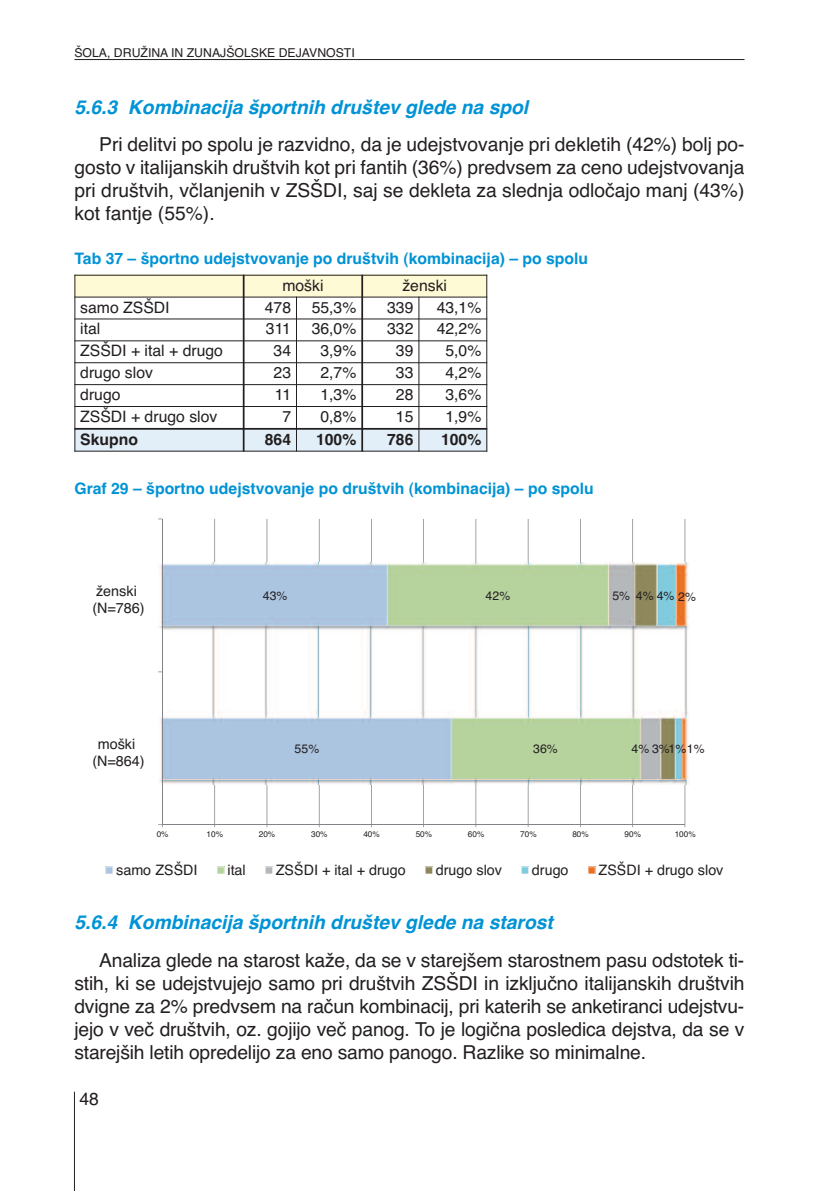
<style>
.page{position:relative;width:819px;height:1191px;background:#fff}
.page>*{position:absolute;margin:0;border:0;box-sizing:border-box;transform-origin:0 0}
.t1{font:19.25px/23.1px "Helvetica";letter-spacing:-.005em;color:#231f20;text-align:justify}
.t2{font:italic 700 19.25px "Helvetica";color:#0093d5}
.t3{font:17.5px "Helvetica";color:#231f20}
.t4{font:15.75px "Helvetica";color:#231f20}
.t5{font:700 15.75px "Helvetica";color:#0093d5}
.t6{font:700 15.75px "Helvetica";color:#231f20}
.t7{font:14.35px/17.3px "Helvetica";color:#231f20;text-align:center}
.t8{font:12.25px "Helvetica";color:#231f20}
.t9{font:8.22px "Helvetica";letter-spacing:-.005em;color:#231f20}
</style>
<div class="page">
<hr style="left:74px;top:59px;width:670px;height:1px;background:#231f20">
<hr style="left:74px;top:1091px;width:1px;height:100px;background:#231f20">
<div style="left:74px;top:275px;width:170px;height:22px;background:#fefad5"></div>
<div style="left:244px;top:275px;width:118px;height:22px;background:#fefad5"></div>
<div style="left:362px;top:275px;width:124px;height:22px;background:#fefad5"></div>
<div style="left:74px;top:429px;width:170px;height:22px;background:#e2eff8"></div>
<div style="left:244px;top:429px;width:52px;height:22px;background:#e2eff8"></div>
<div style="left:296px;top:429px;width:66px;height:22px;background:#e2eff8"></div>
<div style="left:362px;top:429px;width:57px;height:22px;background:#e2eff8"></div>
<div style="left:419px;top:429px;width:68px;height:22px;background:#e2eff8"></div>
<hr style="left:74px;top:275px;width:1px;height:176px;background:#231f20">
<hr style="left:243px;top:275px;width:1px;height:176px;background:#231f20">
<hr style="left:296px;top:297px;width:1px;height:154px;background:#231f20">
<hr style="left:361px;top:275px;width:2px;height:176px;background:#231f20">
<hr style="left:418px;top:297px;width:1px;height:154px;background:#231f20">
<hr style="left:486px;top:275px;width:1px;height:176px;background:#231f20">
<hr style="left:74px;top:275px;width:413px;height:1px;background:#231f20">
<hr style="left:74px;top:297px;width:413px;height:1px;background:#231f20">
<hr style="left:74px;top:318px;width:413px;height:1px;background:#231f20">
<hr style="left:74px;top:340px;width:413px;height:1px;background:#231f20">
<hr style="left:74px;top:362px;width:413px;height:1px;background:#231f20">
<hr style="left:74px;top:384px;width:413px;height:1px;background:#231f20">
<hr style="left:74px;top:406px;width:413px;height:1px;background:#231f20">
<hr style="left:74px;top:428px;width:413px;height:2px;background:#231f20">
<hr style="left:74px;top:451px;width:413px;height:1px;background:#231f20">
<hr style="left:214px;top:519px;width:1px;height:305px;background:#818388">
<hr style="left:266px;top:519px;width:1px;height:305px;background:#818388">
<hr style="left:319px;top:519px;width:1px;height:305px;background:#818388">
<hr style="left:371px;top:519px;width:1px;height:305px;background:#818388">
<hr style="left:423px;top:519px;width:1px;height:305px;background:#818388">
<hr style="left:475px;top:519px;width:1px;height:305px;background:#818388">
<hr style="left:527px;top:519px;width:1px;height:305px;background:#818388">
<hr style="left:580px;top:519px;width:1px;height:305px;background:#818388">
<hr style="left:632px;top:519px;width:1px;height:305px;background:#818388">
<hr style="left:684px;top:519px;width:1px;height:305px;background:#818388">
<img style="left:158px;top:562px;width:531px;height:222px">
<hr style="left:162px;top:824px;width:523px;height:1px;background:#818388">
<hr style="left:162px;top:519px;width:1px;height:305px;background:#818388">
<svg style="left:105px;top:866px;width:8px;height:8px"></svg>
<svg style="left:217px;top:866px;width:7px;height:8px"></svg>
<svg style="left:265px;top:866px;width:8px;height:8px"></svg>
<svg style="left:425px;top:866px;width:8px;height:8px"></svg>
<svg style="left:521px;top:866px;width:8px;height:8px"></svg>
<svg style="left:588px;top:866px;width:7px;height:8px"></svg>
<p class="t8" style="left:74px;top:46px;width:282px">ŠOLA, DRUŽINA IN ZUNAJŠOLSKE DEJAVNOSTI</p>
<p class="t2" style="left:74px;top:96px;width:455px">5.6.3 Kombinacija športnih društev glede na spol</p>
<p class="t1" style="left:74px;top:133px;width:671px;text-indent:25px">Pri delitvi po spolu je razvidno, da je udejstvovanje pri dekletih (42%) bolj po&shy;gosto v italijanskih društvih kot pri fantih (36%) predvsem za ceno udejstvovanja pri društvih, včlanjenih v ZSŠDI, saj se dekleta za slednja odločajo manj (43%) kot fantje (55%).</p>
<p class="t5" style="left:74px;top:249px;width:515px">Tab 37 – športno udejstvovanje po društvih (kombinacija) – po spolu</p>
<p class="t4" style="left:282px;top:276px;width:43px">moški</p>
<p class="t4" style="left:402px;top:276px;width:46px">ženski</p>
<p class="t4" style="left:80px;top:298px;width:91px">samo ZSŠDI</p>
<p class="t4" style="left:265px;top:298px;width:28px">478</p>
<p class="t4" style="left:312px;top:298px;width:46px">55,3%</p>
<p class="t4" style="left:387px;top:298px;width:28px">339</p>
<p class="t4" style="left:436px;top:298px;width:46px">43,1%</p>
<p class="t4" style="left:80px;top:320px;width:22px">ital</p>
<p class="t4" style="left:266px;top:320px;width:27px">311</p>
<p class="t4" style="left:312px;top:320px;width:46px">36,0%</p>
<p class="t4" style="left:387px;top:320px;width:28px">332</p>
<p class="t4" style="left:436px;top:320px;width:46px">42,2%</p>
<p class="t4" style="left:80px;top:342px;width:144px">ZSŠDI + ital + drugo</p>
<p class="t4" style="left:273px;top:342px;width:19px">34</p>
<p class="t4" style="left:320px;top:342px;width:37px">3,9%</p>
<p class="t4" style="left:396px;top:342px;width:19px">39</p>
<p class="t4" style="left:445px;top:342px;width:37px">5,0%</p>
<p class="t4" style="left:80px;top:363px;width:74px">drugo slov</p>
<p class="t4" style="left:273px;top:363px;width:19px">23</p>
<p class="t4" style="left:320px;top:363px;width:37px">2,7%</p>
<p class="t4" style="left:396px;top:363px;width:19px">33</p>
<p class="t4" style="left:445px;top:363px;width:37px">4,2%</p>
<p class="t4" style="left:80px;top:385px;width:42px">drugo</p>
<p class="t4" style="left:275px;top:385px;width:18px">11</p>
<p class="t4" style="left:320px;top:385px;width:37px">1,3%</p>
<p class="t4" style="left:396px;top:385px;width:19px">28</p>
<p class="t4" style="left:445px;top:385px;width:37px">3,6%</p>
<p class="t4" style="left:80px;top:407px;width:138px">ZSŠDI + drugo slov</p>
<p class="t4" style="left:282px;top:407px;width:10px">7</p>
<p class="t4" style="left:320px;top:407px;width:37px">0,8%</p>
<p class="t4" style="left:396px;top:407px;width:19px">15</p>
<p class="t4" style="left:445px;top:407px;width:37px">1,9%</p>
<p class="t6" style="left:80px;top:430px;width:59px">Skupno</p>
<p class="t6" style="left:265px;top:430px;width:28px">864</p>
<p class="t6" style="left:316px;top:430px;width:42px">100%</p>
<p class="t6" style="left:387px;top:430px;width:28px">786</p>
<p class="t6" style="left:441px;top:430px;width:42px">100%</p>
<p class="t5" style="left:74px;top:480px;width:520px">Graf 29 – športno udejstvovanje po društvih (kombinacija) – po spolu</p>
<p class="t7" style="left:92px;top:583px;width:54px;text-align:left">ženski (N=786)</p>
<p class="t8" style="left:263px;top:586px;width:26px">43%</p>
<p class="t8" style="left:485px;top:586px;width:26px">42%</p>
<p class="t8" style="left:612px;top:586px;width:19px">5%</p>
<p class="t8" style="left:635px;top:586px;width:62px">4% 4% 2%</p>
<p class="t7" style="left:92px;top:735px;width:54px">moški (N=864)</p>
<p class="t8" style="left:294px;top:739px;width:26px">55%</p>
<p class="t8" style="left:533px;top:739px;width:26px">36%</p>
<p class="t8" style="left:631px;top:739px;width:75px">4% 3%1%1%</p>
<p class="t9" style="left:157px;top:828px;width:13px">0%</p>
<p class="t9" style="left:206px;top:828px;width:18px">10%</p>
<p class="t9" style="left:259px;top:828px;width:18px">20%</p>
<p class="t9" style="left:311px;top:828px;width:18px">30%</p>
<p class="t9" style="left:363px;top:828px;width:18px">40%</p>
<p class="t9" style="left:415px;top:828px;width:18px">50%</p>
<p class="t9" style="left:468px;top:828px;width:18px">60%</p>
<p class="t9" style="left:520px;top:828px;width:18px">70%</p>
<p class="t9" style="left:572px;top:828px;width:18px">80%</p>
<p class="t9" style="left:624px;top:828px;width:18px">90%</p>
<p class="t9" style="left:674px;top:828px;width:22px">100%</p>
<p class="t7" style="left:116px;top:862px;width:83px">samo ZSŠDI</p>
<p class="t7" style="left:227px;top:862px;width:20px">ital</p>
<p class="t7" style="left:276px;top:862px;width:131px">ZSŠDI + ital + drugo</p>
<p class="t7" style="left:436px;top:862px;width:68px">drugo slov</p>
<p class="t7" style="left:532px;top:862px;width:38px">drugo</p>
<p class="t7" style="left:598px;top:862px;width:126px">ZSŠDI + drugo slov</p>
<p class="t2" style="left:74px;top:911px;width:480px">5.6.4 Kombinacija športnih društev glede na starost</p>
<p class="t1" style="left:74px;top:948px;width:671px;text-indent:25px">Analiza glede na starost kaže, da se v starejšem starostnem pasu odstotek ti&shy;stih, ki se udejstvujejo samo pri društvih ZSŠDI in izključno italijanskih društvih dvigne za 2% predvsem na račun kombinacij, pri katerih se anketiranci udejstvu&shy;jejo v več društvih, oz. gojijo več panog. To je logična posledica dejstva, da se v starejših letih opredelijo za eno samo panogo. Razlike so minimalne.</p>
<p class="t3" style="left:79px;top:1088px;width:21px">48</p>
</div>
